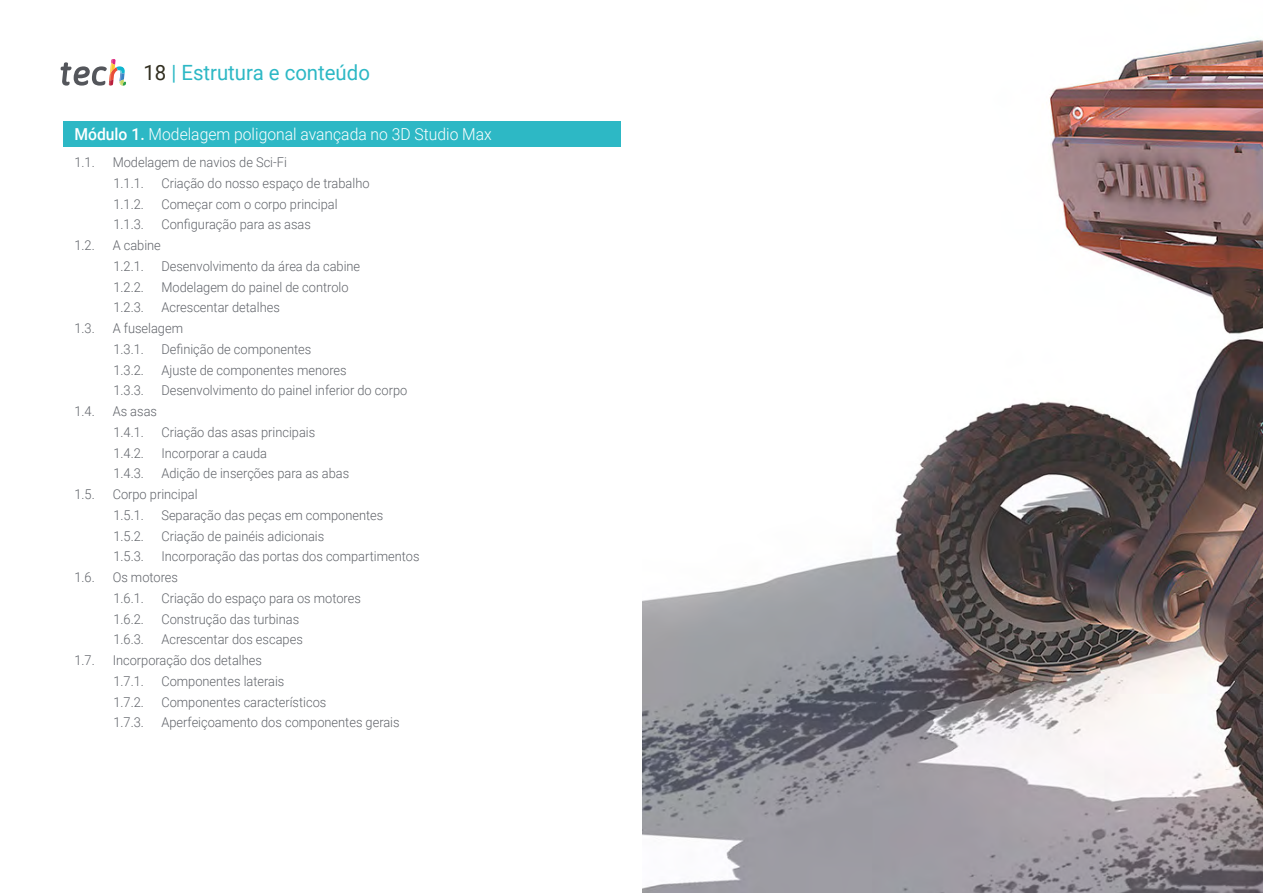
<style>
.page{position:relative;width:1263px;height:893px;background:#fff}
.page>*{position:absolute;margin:0;border:0;box-sizing:border-box;transform-origin:0 0}
.t1{font:21px "Roboto";color:#2db8c5}
.t2{font:300 16.5px "Roboto";color:#fff;scale:.95 1}
.t3{font:300 13.5px/20.7px "Roboto";color:#61646a;scale:.95 1}
.s1{color:#312e20}
.s2{font-weight:500}
</style>
<div class="page">
<div style="left:63px;top:121px;width:558px;height:25px;background:#2db8c5"></div>
<svg style="left:61px;top:59px;width:65px;height:27px"></svg>
<img style="left:642px;top:39px;width:621px;height:854px">
<h1 class="t1" style="left:144px;top:57px;width:228px"><span class="s1">18</span> | Estrutura e conteúdo</h1>
<p class="t2" style="left:74px;top:123px;width:441px"><span class="s2">Módulo 1.</span> Modelagem poligonal avançada no 3D Studio Max</p>
<p class="t3" style="left:74px;top:151px;width:23px">1.1.</p>
<p class="t3" style="left:113px;top:151px;width:185px">Modelagem de navios de Sci-Fi<br>1.1.1.</p>
<p class="t3" style="left:161px;top:172px;width:221px">Criação do nosso espaço de trabalho</p>
<p class="t3" style="left:113px;top:193px;width:34px">1.1.2.</p>
<p class="t3" style="left:161px;top:193px;width:187px">Começar com o corpo principal</p>
<p class="t3" style="left:113px;top:214px;width:34px">1.1.3.</p>
<p class="t3" style="left:161px;top:214px;width:159px">Configuração para as asas</p>
<p class="t3" style="left:74px;top:234px;width:23px">1.2.</p>
<p class="t3" style="left:113px;top:234px;width:52px">A cabine<br>1.2.1.</p>
<p class="t3" style="left:161px;top:255px;width:211px">Desenvolvimento da área da cabine</p>
<p class="t3" style="left:113px;top:276px;width:34px">1.2.2.</p>
<p class="t3" style="left:161px;top:276px;width:199px">Modelagem do painel de controlo</p>
<p class="t3" style="left:113px;top:297px;width:34px">1.2.3.</p>
<p class="t3" style="left:161px;top:297px;width:126px">Acrescentar detalhes</p>
<p class="t3" style="left:74px;top:317px;width:23px">1.3.</p>
<p class="t3" style="left:113px;top:317px;width:76px">A fuselagem<br>1.3.1.</p>
<p class="t3" style="left:161px;top:338px;width:159px">Definição de componentes</p>
<p class="t3" style="left:113px;top:359px;width:34px">1.3.2.</p>
<p class="t3" style="left:161px;top:359px;width:197px">Ajuste de componentes menores</p>
<p class="t3" style="left:113px;top:380px;width:34px">1.3.3.</p>
<p class="t3" style="left:161px;top:380px;width:260px">Desenvolvimento do painel inferior do corpo</p>
<p class="t3" style="left:74px;top:400px;width:23px">1.4.</p>
<p class="t3" style="left:113px;top:400px;width:48px">As asas<br>1.4.1.</p>
<p class="t3" style="left:161px;top:421px;width:163px">Criação das asas principais</p>
<p class="t3" style="left:113px;top:442px;width:34px">1.4.2.</p>
<p class="t3" style="left:161px;top:442px;width:113px">Incorporar a cauda</p>
<p class="t3" style="left:113px;top:463px;width:34px">1.4.3.</p>
<p class="t3" style="left:161px;top:463px;width:199px">Adição de inserções para as abas</p>
<p class="t3" style="left:74px;top:483px;width:23px">1.5.</p>
<p class="t3" style="left:113px;top:483px;width:91px">Corpo principal<br>1.5.1.</p>
<p class="t3" style="left:161px;top:504px;width:235px">Separação das peças em componentes</p>
<p class="t3" style="left:113px;top:525px;width:34px">1.5.2.</p>
<p class="t3" style="left:161px;top:525px;width:173px">Criação de painéis adicionais</p>
<p class="t3" style="left:113px;top:546px;width:34px">1.5.3.</p>
<p class="t3" style="left:161px;top:546px;width:273px">Incorporação das portas dos compartimentos</p>
<p class="t3" style="left:74px;top:566px;width:23px">1.6.</p>
<p class="t3" style="left:113px;top:566px;width:70px">Os motores<br>1.6.1.</p>
<p class="t3" style="left:161px;top:587px;width:211px">Criação do espaço para os motores</p>
<p class="t3" style="left:113px;top:608px;width:34px">1.6.2.</p>
<p class="t3" style="left:161px;top:608px;width:147px">Construção das turbinas</p>
<p class="t3" style="left:113px;top:629px;width:34px">1.6.3.</p>
<p class="t3" style="left:161px;top:629px;width:150px">Acrescentar dos escapes</p>
<p class="t3" style="left:74px;top:649px;width:23px">1.7.</p>
<p class="t3" style="left:113px;top:649px;width:159px">Incorporação dos detalhes<br>1.7.1.</p>
<p class="t3" style="left:161px;top:670px;width:131px">Componentes laterais</p>
<p class="t3" style="left:113px;top:691px;width:34px">1.7.2.</p>
<p class="t3" style="left:161px;top:691px;width:175px">Componentes característicos</p>
<p class="t3" style="left:113px;top:712px;width:34px">1.7.3.</p>
<p class="t3" style="left:161px;top:712px;width:252px">Aperfeiçoamento dos componentes gerais</p>
</div>
